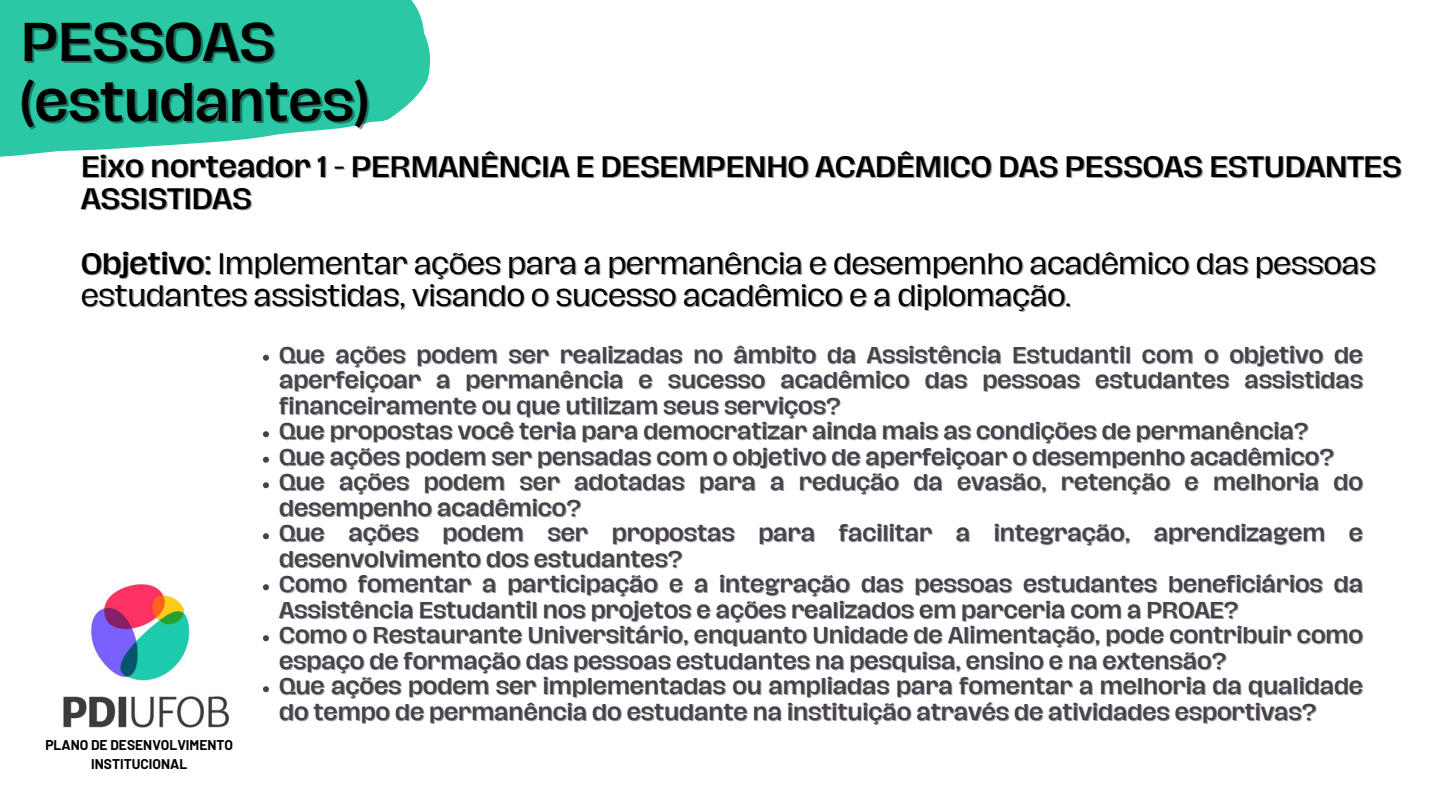
<style>
.page{position:relative;width:1440px;height:810px;background:#fff}
.page>*{position:absolute;margin:0;border:0;box-sizing:border-box;transform-origin:0 0}
.t1{font:500 50px "Hagrid";color:#000}
.t2{font:27.2px/32.2px "Hagrid";color:#000}
.t3{font:500 27.2px/32.2px "Hagrid";color:#000}
.t4{font:500 21px/25.5px "Hagrid";color:#46414b}
.t5{font:700 13.8px/19.2px "Barlow";color:#000;text-align:center}
.s1{font-weight:500}
</style>
<div class="page">
<svg style="left:0;top:0;width:431px;height:157px;background:#46cfb0"></svg>
<img style="left:63px;top:584px;width:167px;height:144px">
<svg style="left:263px;top:355px;width:6px;height:6px"></svg>
<svg style="left:263px;top:431px;width:6px;height:6px"></svg>
<svg style="left:263px;top:457px;width:6px;height:6px"></svg>
<svg style="left:263px;top:482px;width:6px;height:6px"></svg>
<svg style="left:263px;top:533px;width:6px;height:6px"></svg>
<svg style="left:263px;top:584px;width:6px;height:6px"></svg>
<svg style="left:263px;top:635px;width:6px;height:6px"></svg>
<svg style="left:263px;top:686px;width:6px;height:6px"></svg>
<p class="t1" style="left:21px;top:18px;width:256px">PESSOAS</p>
<h1 class="t1" style="left:21px;top:78px;width:348px">(estudantes)</h1>
<p class="t3" style="left:81px;top:151px;width:1322px">Eixo norteador 1 - PERMANÊNCIA E DESEMPENHO ACADÊMICO DAS PESSOAS ESTUDANTES<br>ASSISTIDAS</p>
<p class="t2" style="left:81px;top:248px;width:1296px"><span class="s1">Objetivo:</span> Implementar ações para a permanência e desempenho acadêmico das pessoas estudantes assistidas, visando o sucesso acadêmico e a diplomação.</p>
<h3 class="t5" style="left:45px;top:734px;width:189px">PLANO DE DESENVOLVIMENTO<br>INSTITUCIONAL</h3>
<p class="t4" style="left:279px;top:343px;width:1085px">Que ações podem ser realizadas no âmbito da Assistência Estudantil com o objetivo de</p>
<p class="t4" style="left:279px;top:368px;width:1085px">aperfeiçoar a permanência e sucesso acadêmico das pessoas estudantes assistidas</p>
<p class="t4" style="left:279px;top:394px;width:563px">financeiramente ou que utilizam seus serviços?</p>
<p class="t4" style="left:279px;top:419px;width:1031px">Que propostas você teria para democratizar ainda mais as condições de permanência?</p>
<p class="t4" style="left:279px;top:445px;width:1056px">Que ações podem ser pensadas com o objetivo de aperfeiçoar o desempenho acadêmico?</p>
<p class="t4" style="left:279px;top:470px;width:1085px">Que ações podem ser adotadas para a redução da evasão, retenção e melhoria do</p>
<p class="t4" style="left:279px;top:496px;width:303px">desempenho acadêmico?</p>
<p class="t4" style="left:279px;top:521px;width:1085px">Que ações podem ser propostas para facilitar a integração, aprendizagem e desenvolvimento dos estudantes?<br>Como fomentar a participação e a integração das pessoas estudantes beneficiários da Assistência Estudantil nos projetos e ações realizados em parceria com a PROAE?<br>Como o Restaurante Universitário, enquanto Unidade de Alimentação, pode contribuir como espaço de formação das pessoas estudantes na pesquisa, ensino e na extensão?<br>Que ações podem ser implementadas ou ampliadas para fomentar a melhoria da qualidade do tempo de permanência do estudante na instituição através de atividades esportivas?</p>
</div>
